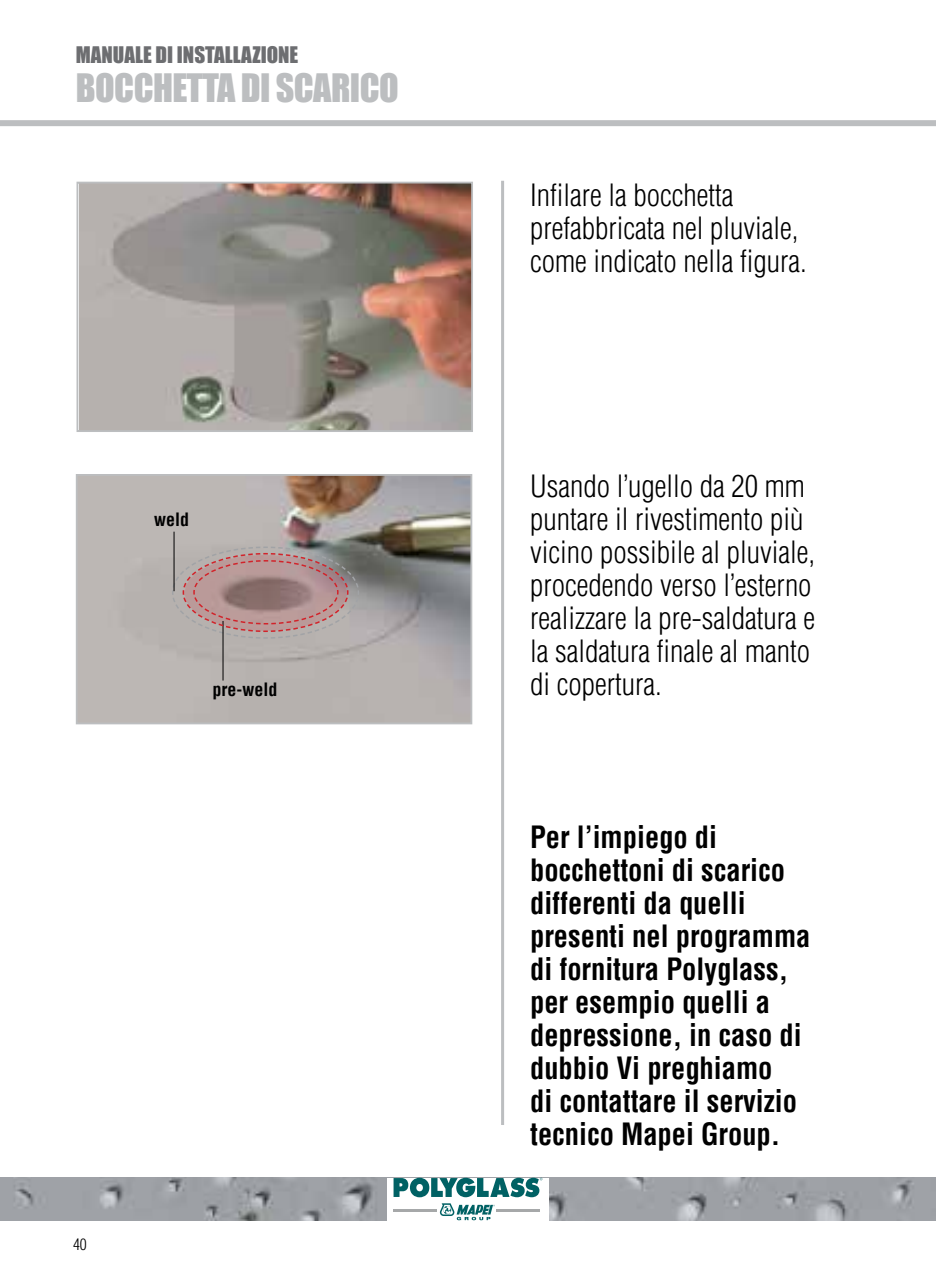
<style>
.page{position:relative;width:936px;height:1276px;background:#fff}
.page>*{position:absolute;margin:0;border:0;box-sizing:border-box;transform-origin:0 0}
.t1{font:36px "Impact";letter-spacing:-.015em;color:#bcbec0}
.t2{font:300 condensed 30px/33px "Helvetica";color:#000}
.t3{font:700 condensed 30px/33px "Helvetica";color:#000;scale:.95 1}
.t4{font:21px "Impact";color:#6d6e71}
.t5{font:700 condensed 18px "Helvetica";color:#000}
.t6{font:300 condensed 15.6px "Helvetica";color:#000}
</style>
<div class="page">
<hr style="left:501px;top:181px;width:3px;height:944px;background:#bcbec0">
<img style="left:79px;top:185px;width:391px;height:244px">
<div style="left:76px;top:182px;width:397px;height:250px;border:2px solid #bcbec0"></div>
<img style="left:79px;top:477px;width:390px;height:244px">
<div style="left:76px;top:474px;width:396px;height:250px;border:2px solid #bcbec0"></div>
<hr style="left:222px;top:621px;width:1px;height:59px;background:#000">
<hr style="left:173px;top:531px;width:1px;height:60px;background:#000">
<svg style="left:171px;top:546px;width:189px;height:93px;background:#ab9392"></svg>
<div style="left:0;top:120px;width:935px;height:6px;background:#bcbec0"></div>
<img style="left:0;top:1177px;width:935px;height:43px">
<div style="left:387px;top:1177px;width:162px;height:43px;background:#fff"></div>
<svg style="left:393px;top:1177px;width:149px;height:20px"></svg>
<hr style="left:393px;top:1209px;width:44px;height:2px;background:#a6a8a9">
<hr style="left:496px;top:1209px;width:43px;height:2px;background:#a6a8a9">
<svg style="left:440px;top:1203px;width:55px;height:17px"></svg>
<p class="t4" style="left:76px;top:38px;width:224px">MANUALE DI INSTALLAZIONE</p>
<p class="t1" style="left:76px;top:59px;width:324px">BOCCHETTA DI SCARICO</p>
<p class="t5" style="left:154px;top:507px;width:37px">weld</p>
<p class="t5" style="left:212px;top:677px;width:66px">pre-weld</p>
<p class="t6" style="left:73px;top:1234px;width:15px">40</p>
<p class="t2" style="left:530px;top:178px;width:278px">Infilare la bocchetta prefabbricata nel pluviale, come indicato nella figura.</p>
<p class="t2" style="left:530px;top:469px;width:286px">Usando l’ugello da 20 mm puntare il rivestimento più vicino possibile al pluviale, procedendo verso l’esterno realizzare la pre-saldatura e la saldatura finale al manto di copertura.</p>
<p class="t3" style="left:530px;top:820px;width:296px">Per l’impiego di bocchettoni di scarico differenti da quelli presenti nel programma di fornitura Polyglass, per esempio quelli a depressione, in caso di dubbio Vi preghiamo<br>di contattare il servizio tecnico Mapei Group.</p>
</div>
